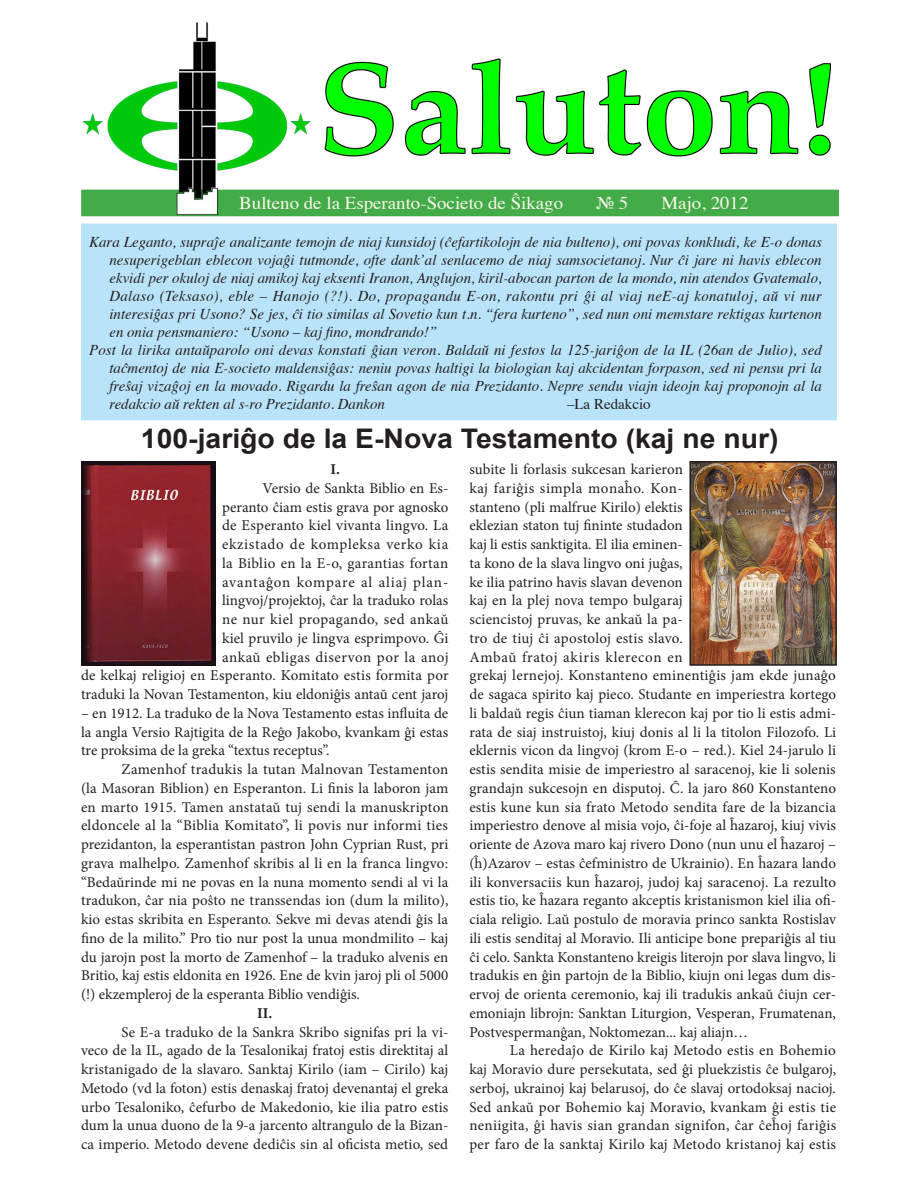
<style>
.page{position:relative;width:918px;height:1188px;background:#fff}
.page>*{position:absolute;margin:0;border:0;box-sizing:border-box;transform-origin:0 0}
.t1{font:700 27px "Arial";color:#231f20;scale:1.05 1}
.t2{font:18px "Times";color:#faf4ed;scale:1.05 1}
.t3{font:15px/18.8px "Minion Pro";color:#231f20;text-align:justify}
.t4{font:italic 15px/18px "Times";color:#231f20;text-align:justify}
.t5{font:15px "Times";color:#231f20}
.t6{font:700 15px "Minion Pro";color:#231f20}
</style>
<div class="page">
<img style="left:81px;top:22px;width:757px;height:195px">
<div style="left:81px;top:224px;width:756px;height:196px;background:#b9e3f8"></div>
<img style="left:81px;top:461px;width:134px;height:205px">
<img style="left:692px;top:464px;width:142px;height:199px">
<div style="left:689px;top:461px;width:148px;height:205px;border:2px solid #231f20"></div>
<p class="t2" style="left:239px;top:187px;width:310px">Bulteno de la Esperanto-Societo de Ŝikago</p>
<p class="t2" style="left:596px;top:187px;width:32px">№ 5</p>
<p class="t2" style="left:661px;top:187px;width:84px">Majo, 2012</p>
<p class="t4" style="left:110px;top:232px;width:714px;text-indent:-20px">Kara Leganto, supraĵe analizante temojn de niaj kunsidoj (ĉefartikolojn de nia bulteno), oni povas konkludi, ke E-o donas nesuperigeblan eblecon vojaĝi tutmonde, ofte dank’al senlacemo de niaj samsocietanoj. Nur ĉi jare ni havis eblecon ekvidi per okuloj de niaj amikoj kaj eksenti Iranon, Anglujon, kiril-abocan parton de la mondo, nin atendos Gvatemalo, Dalaso (Teksaso), eble – Hanojo (?!). Do, propagandu E-on, rakontu pri ĝi al viaj neE-aj konatuloj, aŭ vi nur interesiĝas pri Usono? Se jes, ĉi tio similas al Sovetio kun t.n. “fera kurteno”, sed nun oni memstare rektigas kurtenon en onia pensmaniero: “Usono – kaj fino, mondrando!”</p>
<p class="t4" style="left:110px;top:340px;width:714px;text-indent:-20px">Post la lirika antaŭparolo oni devas konstati ĝian veron. Baldaŭ ni festos la 125-jariĝon de la IL (26an de Julio), sed taĉmentoj de nia E-societo maldensiĝas: neniu povas haltigi la biologian kaj akcidentan forpason, sed ni pensu pri la freŝaj vizaĝoj en la movado. Rigardu la freŝan agon de nia Prezidanto. Nepre sendu viajn ideojn kaj proponojn al la redakcio aŭ rekten al s-ro Prezidanto. Dankon</p>
<p class="t5" style="left:567px;top:390px;width:85px">–La Redakcio</p>
<p class="t1" style="left:141px;top:420px;width:609px">100-jariĝo de la E-Nova Testamento (kaj ne nur)</p>
<p class="t3" style="left:469px;top:460px;width:368px;text-align:left">subite li forlasis sukcesan karieron<br>kaj fariĝis simpla monaĥo. Kon-<br>stanteno (pli malfrue Kirilo) elektis<br>eklezian staton tuj fininte studadon<br>kaj li estis sanktigita. El ilia eminen-<br>ta kono de la slava lingvo oni juĝas,<br>ke ilia patrino havis slavan devenon<br>kaj en la plej nova tempo bulgaraj<br>sciencistoj pruvas, ke ankaŭ la pa-<br>tro de tiuj ĉi apostoloj estis slavo.<br>Ambaŭ fratoj akiris klerecon en<br>grekaj lernejoj. Konstanteno eminentiĝis jam ekde junaĝo de sagaca spirito kaj pieco. Studante en imperiestra kortego li baldaŭ regis ĉiun tiaman klerecon kaj por tio li estis admi&shy;rata de siaj instruistoj, kiuj donis al li la titolon Filozofo. Li eklernis vicon da lingvoj (krom E-o – red.). Kiel 24-jarulo li estis sendita misie de imperiestro al saracenoj, kie li solenis grandajn sukcesojn en disputoj. Ĉ. la jaro 860 Konstanteno estis kune kun sia frato Metodo sendita fare de la bizancia imperiestro denove al misia vojo, ĉi-foje al ĥazaroj, kiuj vivis oriente de Azova maro kaj rivero Dono (nun unu el ĥazaroj – (ĥ)Azarov – estas ĉefministro de Ukrainio). En ĥazara lando ili konversaciis kun ĥazaroj, judoj kaj saracenoj. La rezulto estis tio, ke ĥazara reganto akceptis kristanismon kiel ilia ofi&shy;ciala religio. Laŭ postulo de moravia princo sankta Rostislav ili estis senditaj al Moravio. Ili anticipe bone prepariĝis al tiu ĉi celo. Sankta Konstanteno kreigis literojn por slava lingvo, li tradukis en ĝin partojn de la Biblio, kiujn oni legas dum dis&shy;ervoj de orienta ceremonio, kaj ili tradukis ankaŭ ĉiujn cer&shy;emoniajn librojn: Sanktan Liturgion, Vesperan, Frumatenan, Postvespermanĝan, Noktomezan... kaj aliajn…</p>
<p class="t3" style="left:469px;top:1041px;width:368px;text-indent:40px">La heredaĵo de Kirilo kaj Metodo estis en Bohemio kaj Moravio dure persekutata, sed ĝi pluekzistis ĉe bulgaroj, serboj, ukrainoj kaj belarusoj, do ĉe slavaj ortodoksaj nacioj.<br>Sed ankaŭ por Bohemio kaj Moravio, kvankam ĝi estis tie neniigita, ĝi havis sian grandan signifon, ĉar ĉeĥoj fariĝis per faro de la sanktaj Kirilo kaj Metodo kristanoj kaj estis</p>
<p class="t6" style="left:331px;top:459px;width:11px">I.</p>
<p class="t3" style="left:81px;top:479px;width:369px;text-align:right">Versio de Sankta Biblio en Es-<br>peranto ĉiam estis grava por agnosko<br>de Esperanto kiel vivanta lingvo. La<br>ekzistado de kompleksa verko kia<br>la Biblio en la E-o, garantias fortan<br>avantaĝon kompare al aliaj plan-<br>lingvoj/projektoj, ĉar la traduko rolas<br>ne nur kiel propagando, sed ankaŭ<br>kiel pruvilo je lingva esprimpovo. Ĝi<br>ankaŭ ebligas diservon por la anoj<br>de kelkaj religioj en Esperanto. Komitato estis formita por traduki la Novan Testamenton, kiu eldoniĝis antaŭ cent jaroj</p>
<p class="t3" style="left:81px;top:704px;width:369px">– en 1912. La traduko de la Nova Testamento estas influita de la angla Versio Rajtigita de la Reĝo Jakobo, kvankam ĝi estas tre proksima de la greka “textus receptus”.</p>
<p class="t3" style="left:81px;top:760px;width:369px;text-indent:40px">Zamenhof tradukis la tutan Malnovan Testamenton (la Masoran Biblion) en Esperanton. Li finis la laboron jam en marto 1915. Tamen anstataŭ tuj sendi la manuskripton eldoncele al la “Biblia Komitato”, li povis nur informi ties prezidanton, la esperantistan pastron John Cyprian Rust, pri grava malhelpo. Zamenhof skribis al li en la franca lingvo: “Bedaŭrinde mi ne povas en la nuna momento sendi al vi la tradukon, ĉar nia poŝto ne transsendas ion (dum la milito), kio estas skribita en Esperanto. Sekve mi devas atendi ĝis la fino de la milito.” Pro tio nur post la unua mondmilito – kaj du jarojn post la morto de Zamenhof – la traduko alvenis en Britio, kaj estis eldonita en 1926. Ene de kvin jaroj pli ol 5000 (!) ekzempleroj de la esperanta Biblio vendiĝis.</p>
<p class="t6" style="left:257px;top:1003px;width:17px">II.</p>
<p class="t3" style="left:81px;top:1023px;width:369px;text-indent:40px">Se E-a traduko de la Sankra Skribo signifas pri la vi&shy;veco de la IL, agado de la Tesalonikaj fratoj estis direktitaj al kristanigado de la slavaro. Sanktaj Kirilo (iam – Cirilo) kaj Metodo (vd la foton) estis denaskaj fratoj devenantaj el greka urbo Tesaloniko, ĉefurbo de Makedonio, kie ilia patro estis dum la unua duono de la 9-a jarcento altrangulo de la Bizan&shy;ca imperio. Metodo devene dediĉis sin al oficista metio, sed</p>
</div>
